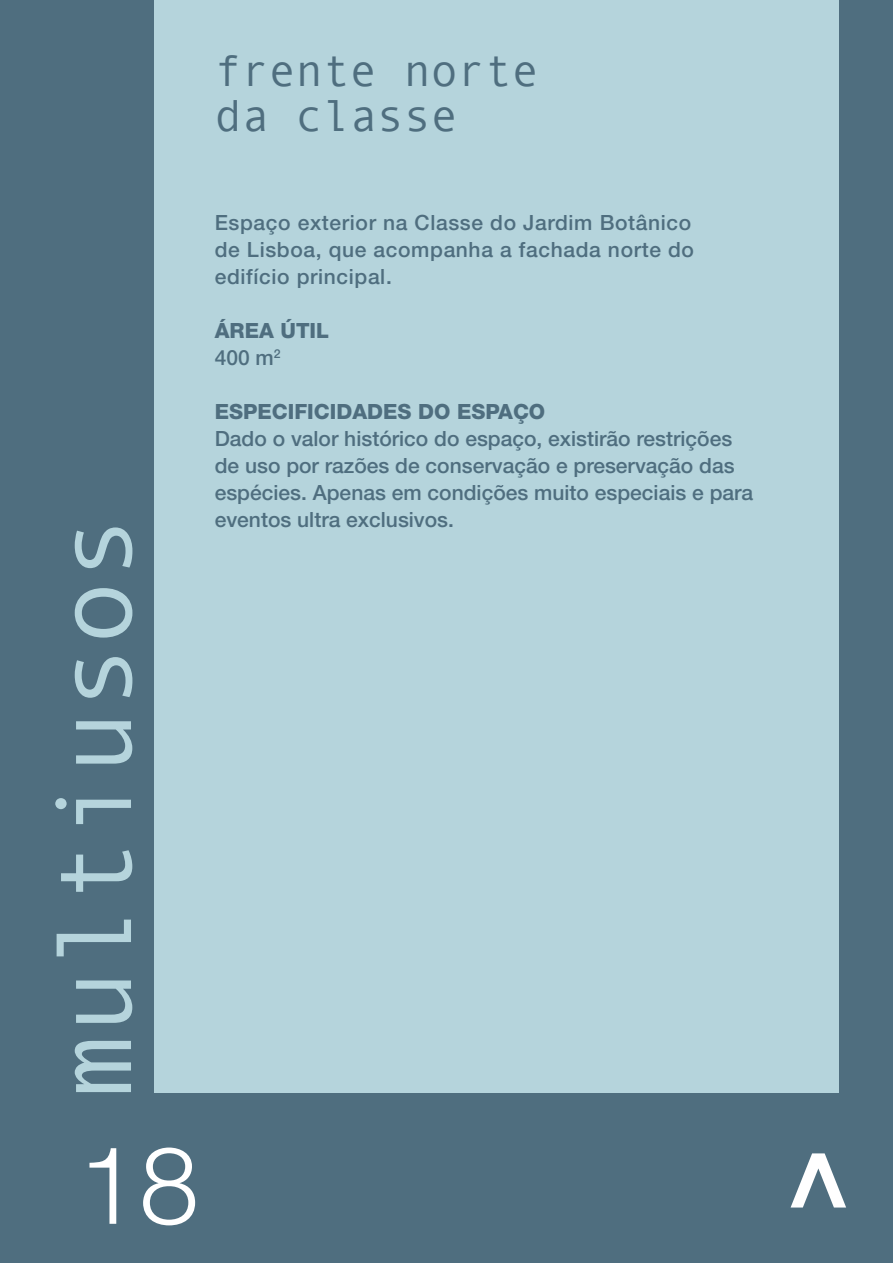
<style>
.page{position:relative;width:893px;height:1263px;background:#4f6e7f}
.page>*{position:absolute;margin:0;border:0;box-sizing:border-box;transform-origin:0 0}
.t1{font:108px "Andale Mono";color:#b5d4dc}
.t2{font:300 108px "Helvetica Neue LT Std";color:#fff}
.t3{font:700 106.5px "Helvetica Neue LT Std";color:#fff}
.t4{font:45px "Andale Mono";color:#4f6e7f}
.t5{font:500 21px/27px "Helvetica Neue LT Std";color:#4f6e7f}
.t6{font:500 21px "Helvetica Neue LT Std";letter-spacing:.03em;color:#4f6e7f}
.t7{font:800 21px "Helvetica Neue LT Std";color:#4f6e7f}
</style>
<div class="page">
<div style="left:154px;top:0;width:685px;height:1093px;background:#b5d4dc"></div>
<p class="t4" style="left:215px;top:41px;width:325px">frente norte</p>
<p class="t4" style="left:215px;top:86px;width:245px">da classe</p>
<p class="t1" style="left:24px;top:1099px;width:585px;rotate:-90deg">multiusos</p>
<p class="t6" style="left:215px;top:210px;width:478px">Espaço exterior na Classe do Jardim Botânico</p>
<p class="t6" style="left:215px;top:237px;width:481px">de Lisboa, que acompanha a fachada norte do</p>
<p class="t6" style="left:215px;top:264px;width:179px">edifício principal.</p>
<p class="t7" style="left:215px;top:318px;width:116px">ÁREA ÚTIL</p>
<p class="t5" style="left:215px;top:343px;width:67px">400 m<sup>2</sup></p>
<p class="t7" style="left:215px;top:399px;width:332px">ESPECIFICIDADES DO ESPAÇO</p>
<p class="t5" style="left:215px;top:424px;width:540px">Dado o valor histórico do espaço, existirão restrições de uso por razões de conservação e preservação das espécies. Apenas em condições muito especiais e para eventos ultra exclusivos.</p>
<h1 class="t2" style="left:79px;top:1119px;width:122px">18</h1>
<p class="t3" style="left:895px;top:1148px;width:65px;rotate:90deg">&lt;</p>
</div>
